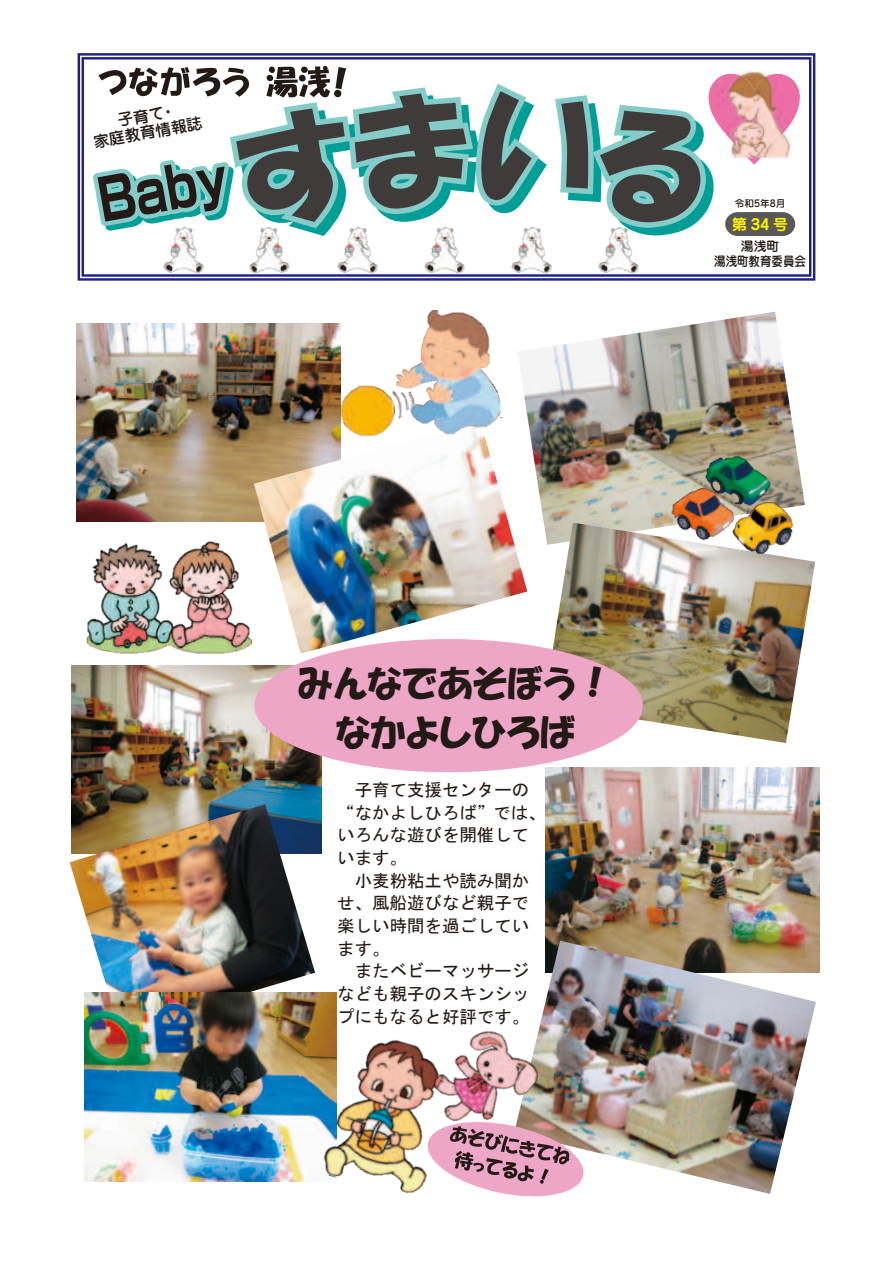
<style>
.page{position:relative;width:893px;height:1263px;background:#fff}
.page>*{position:absolute;margin:0;border:0;box-sizing:border-box;transform-origin:0 0}
.t1{font:57px "Shin Go Pro Bold 90 pv RKSJ H";color:#231916;scale:.8 1}
.t2{font:37.8px/49.1px "HGP Soei Kakupoptai";color:#231916;text-align:center}
.t3{font:17.4px/22.6px "MS Gothic";color:#231916;text-align:justify}
.t4{font:15.75px/16.8px "Jun 34 Pro Medium 90 pv RKSJ H";color:#231916;text-align:center}
.t5{font:700 14.85px "Jun 501 Pro";color:#fff100}
.t6{font:12.75px/14.9px "Jun 34 Pro Medium 90 pv RKSJ H";color:#231916;text-align:center}
.t7{font:500 9.6px "Jun 34 Pro";color:#231916}
</style>
<div class="page">
<img style="left:518px;top:312px;width:287px;height:211px">
<img style="left:77px;top:323px;width:263px;height:196px">
<img style="left:546px;top:768px;width:273px;height:205px">
<img style="left:544px;top:940px;width:272px;height:254px">
<img style="left:71px;top:666px;width:251px;height:187px">
<img style="left:70px;top:804px;width:245px;height:227px">
<img style="left:85px;top:992px;width:252px;height:189px">
<img style="left:544px;top:523px;width:271px;height:220px">
<img style="left:254px;top:421px;width:273px;height:233px">
<svg style="left:467px;top:1117px;width:120px;height:80px;background:#cc9faf"></svg>
<img style="left:309px;top:1025px;width:158px;height:169px">
<div style="left:254px;top:639px;width:389px;height:133px;background:#eea6c7;border-radius:50%"></div>
<img style="left:410px;top:1008px;width:146px;height:148px">
<img style="left:71px;top:519px;width:187px;height:150px">
<img style="left:341px;top:311px;width:161px;height:125px">
<img style="left:671px;top:456px;width:123px;height:98px">
<svg style="left:78px;top:53px;width:737px;height:228px;background:#404299"></svg>
<svg style="left:80px;top:56px;width:733px;height:222px"></svg>
<svg style="left:87px;top:66px;width:713px;height:170px"></svg>
<img style="left:160px;top:227px;width:47px;height:47px">
<img style="left:594px;top:227px;width:47px;height:47px">
<img style="left:508px;top:227px;width:46px;height:47px">
<img style="left:421px;top:227px;width:46px;height:47px">
<img style="left:334px;top:227px;width:47px;height:47px">
<img style="left:247px;top:227px;width:47px;height:47px">
<p class="t4" style="left:89px;top:115px;width:111px;rotate:-10deg">子育て・<br>家庭教育情報誌</p>
<h1 class="t1" style="left:95px;top:161px;width:165px;rotate:-10deg">Baby</h1>
<p class="t7" style="left:735px;top:196px;width:52px">令和5年8月</p>
<p class="t5" style="left:732px;top:213px;width:57px">第34号</p>
<p class="t6" style="left:714px;top:238px;width:93px">湯浅町<br>湯浅町教育委員会</p>
<h2 class="t2" style="left:298px;top:659px;width:317px">みんなであそぼう！なかよしひろば</h2>
<p class="t3" style="left:337px;top:778px;width:210px;text-align:left;text-indent:17px">子育て支援センターの“なかよしひろば”では、いろんな遊びを開催しています。</p>
<p class="t3" style="left:337px;top:869px;width:194px;text-indent:17px">小麦粉粘土や読み聞かせ、風船遊びなど親子で楽しい時間を過ごしています。</p>
<p class="t3" style="left:337px;top:960px;width:194px;text-indent:17px">またベビーマッサージなども親子のスキンシップにもなると好評です。</p>
</div>
